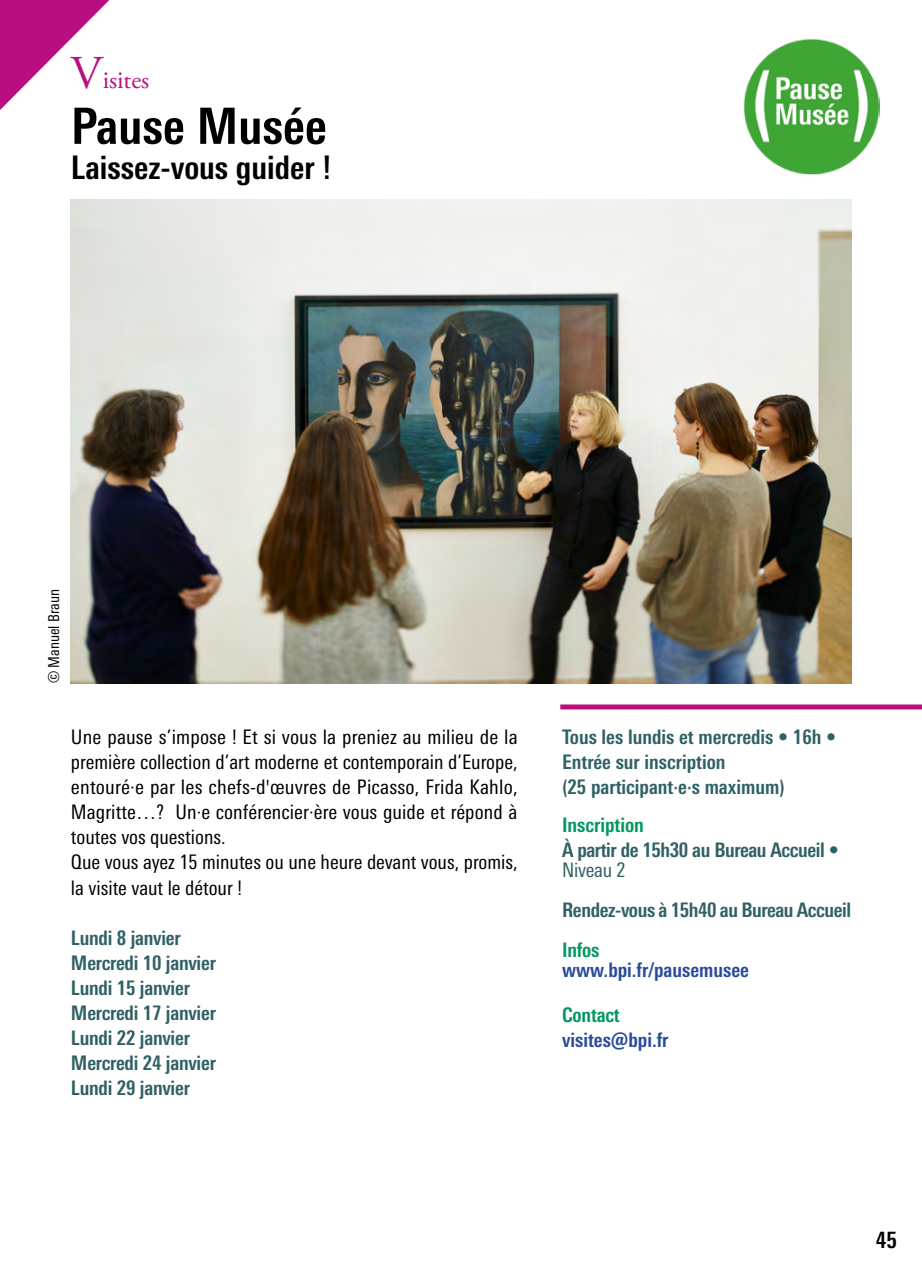
<style>
.page{position:relative;width:922px;height:1276px;background:#fff}
.page>*{position:absolute;margin:0;border:0;box-sizing:border-box;transform-origin:0 0}
.t1{font:700 condensed 50px "Univers Next Pro";color:#000}
.t2{font:700 condensed 32.5px "Univers Next Pro";color:#000}
.t3{font:25px "Adobe Garamond Pro";color:#b80e80}
.t4{font:700 condensed 22.5px "Univers Next Pro";color:#000}
.t5{font:condensed 20px/25px "Univers Next Pro";color:#000}
.t6{font:700 condensed 20px/25px "Univers Next Pro";letter-spacing:-.01em;color:#306065}
.t7{font:700 condensed 20px "Univers Next Pro";color:#2a4b9b}
.t8{font:700 condensed 20px "Univers Next Pro";letter-spacing:-.005em;color:#00975f}
.t9{font:condensed 20px "Univers Next Pro";letter-spacing:-.01em;color:#306065}
.t10{font:condensed 15px "Univers Next Pro";color:#000}
.s1{font-size:47px}
</style>
<div class="page">
<img style="left:71px;top:199px;width:779px;height:484px">
<svg style="left:0;top:0;width:110px;height:110px"></svg>
<div style="left:560px;top:704px;width:361px;height:5px;background:#b80e80"></div>
<img style="left:743px;top:38px;width:136px;height:136px">
<p class="t3" style="left:71px;top:66px;width:80px"><span class="s1">V</span>isites</p>
<h1 class="t1" style="left:71px;top:96px;width:257px">Pause Musée</h1>
<h2 class="t2" style="left:71px;top:148px;width:262px">Laissez-vous guider !</h2>
<p class="t10" style="left:45px;top:683px;width:95px;rotate:-90deg">© Manuel Braun</p>
<p class="t5" style="left:71px;top:724px;width:448px">Une pause s’impose ! Et si vous la preniez au milieu de la première collection d’art moderne et contemporain d’Europe, entouré·e par les chefs-d'œuvres de Picasso, Frida Kahlo, Magritte…? Un·e conférencier·ère vous guide et répond à toutes vos questions.<br>Que vous ayez 15 minutes ou une heure devant vous, promis, la visite vaut le détour !</p>
<p class="t6" style="left:71px;top:924px;width:146px">Lundi 8 janvier<br>Mercredi 10 janvier<br>Lundi 15 janvier<br>Mercredi 17 janvier<br>Lundi 22 janvier<br>Mercredi 24 janvier<br>Lundi 29 janvier</p>
<p class="t6" style="left:562px;top:724px;width:275px">Tous les lundis et mercredis • 16h •<br>Entrée sur inscription<br>(25 participant·e·s maximum)</p>
<p class="t8" style="left:562px;top:813px;width:83px">Inscription</p>
<p class="t6" style="left:562px;top:837px;width:278px">À partir de 15h30 au Bureau Accueil •</p>
<p class="t9" style="left:562px;top:858px;width:65px">Niveau 2</p>
<p class="t6" style="left:562px;top:897px;width:290px">Rendez-vous à 15h40 au Bureau Accueil</p>
<p class="t8" style="left:562px;top:938px;width:39px">Infos</p>
<p class="t7" style="left:562px;top:958px;width:188px">www.bpi.fr/pausemusee</p>
<p class="t8" style="left:562px;top:1003px;width:59px">Contact</p>
<p class="t7" style="left:562px;top:1028px;width:108px">visites@bpi.fr</p>
<p class="t4" style="left:875px;top:1226px;width:23px">45</p>
</div>
